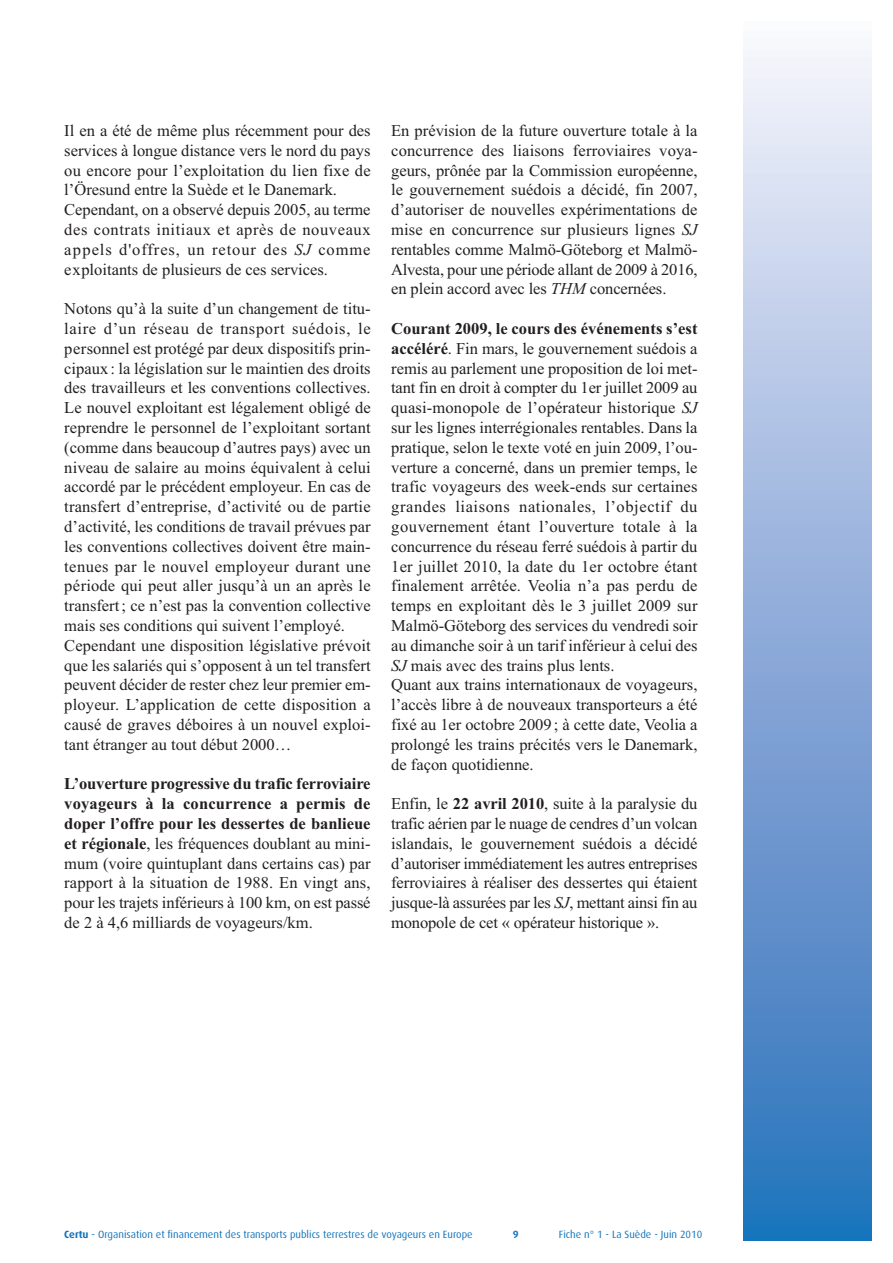
<style>
.page{position:relative;width:893px;height:1263px;background:#fff}
.page>*{position:absolute;margin:0;border:0;box-sizing:border-box;transform-origin:0 0}
.t1{font:16.5px/19.8px "Times New Roman";color:#231f20}
.t2{font:10.5px "Dax OT";color:#1475bc}
.t3{font:700 10.5px "Dax OT";color:#1475bc}
.s1{font-style:italic}
.s2{font-weight:700}
</style>
<div class="page">
<div style="left:743px;top:21px;width:128px;height:1220px;background:linear-gradient(to bottom,#f8f2fb,#256db9)"></div>
<p class="t1" style="left:64px;top:122px;width:308px">Il en a été de même plus récemment pour des services à longue distance vers le nord du pays ou encore pour l’exploitation du lien fixe de l’Öresund entre la Suède et le Danemark.<br>Cependant, on a observé depuis 2005, au terme des contrats initiaux et après de nouveaux appels d'offres, un retour des <span class="s1">SJ</span> comme exploitants de plusieurs de ces services.</p>
<p class="t1" style="left:64px;top:300px;width:308px">Notons qu’à la suite d’un changement de titu&shy;laire d’un réseau de transport suédois, le personnel est protégé par deux dispositifs prin&shy;cipaux : la législation sur le maintien des droits des travailleurs et les conventions collectives.<br>Le nouvel exploitant est légalement obligé de reprendre le personnel de l’exploitant sortant (comme dans beaucoup d’autres pays) avec un niveau de salaire au moins équivalent à celui accordé par le précédent employeur. En cas de transfert d’entreprise, d’activité ou de partie d’activité, les conditions de travail prévues par les conventions collectives doivent être main&shy;tenues par le nouvel employeur durant une période qui peut aller jusqu’à un an après le transfert ; ce n’est pas la convention collective mais ses conditions qui suivent l’employé.<br>Cependant une disposition législative prévoit que les salariés qui s’opposent à un tel transfert peuvent décider de rester chez leur premier em&shy;ployeur. L’application de cette disposition a causé de graves déboires à un nouvel exploi&shy;tant étranger au tout début 2000…</p>
<p class="t1" style="left:64px;top:775px;width:308px;text-align:justify"><span class="s2">L’ouverture progressive du trafic ferroviaire voyageurs à la concurrence a permis de doper l’offre pour les dessertes de banlieue et régionale</span>, les fréquences doublant au mini&shy;mum (voire quintuplant dans certains cas) par rapport à la situation de 1988. En vingt ans, pour les trajets inférieurs à 100 km, on est passé de 2 à 4,6 milliards de voyageurs/km.</p>
<p class="t1" style="left:391px;top:122px;width:308px;text-align:justify">En prévision de la future ouverture totale à la concurrence des liaisons ferroviaires voya&shy;geurs, prônée par la Commission européenne, le gouvernement suédois a décidé, fin 2007, d’autoriser de nouvelles expérimentations de mise en concurrence sur plusieurs lignes <span class="s1">SJ </span>rentables comme Malmö-Göteborg et Malmö-Alvesta, pour une période allant de 2009 à 2016, en plein accord avec les <span class="s1">THM</span> concernées.</p>
<p class="t1" style="left:391px;top:320px;width:308px"><span class="s2">Courant 2009, le cours des événements s’est accéléré</span>. Fin mars, le gouvernement suédois a remis au parlement une proposition de loi met&shy;tant fin en droit à compter du 1er juillet 2009 au quasi-monopole de l’opérateur historique <span class="s1">SJ </span>sur les lignes interrégionales rentables. Dans la pratique, selon le texte voté en juin 2009, l’ou&shy;verture a concerné, dans un premier temps, le trafic voyageurs des week-ends sur certaines grandes liaisons nationales, l’objectif du gouvernement étant l’ouverture totale à la concurrence du réseau ferré suédois à partir du 1er juillet 2010, la date du 1er octobre étant finalement arrêtée. Veolia n’a pas perdu de temps en exploitant dès le 3 juillet 2009 sur Malmö-Göteborg des services du vendredi soir au dimanche soir à un tarif inférieur à celui des <span class="s1">SJ</span> mais avec des trains plus lents.<br>Quant aux trains internationaux de voyageurs, l’accès libre à de nouveaux transporteurs a été fixé au 1er octobre 2009 ; à cette date, Veolia a prolongé les trains précités vers le Danemark, de façon quotidienne.</p>
<p class="t1" style="left:391px;top:795px;width:308px;text-align:justify">Enfin, le <span class="s2">22 avril 2010</span>, suite à la paralysie du trafic aérien par le nuage de cendres d’un volcan islandais, le gouvernement suédois a décidé d’autoriser immédiatement les autres entreprises ferroviaires à réaliser des dessertes qui étaient jusque-là assurées par les <span class="s1">SJ</span>, mettant ainsi fin au monopole de cet « opérateur historique ».</p>
<p class="t2" style="left:64px;top:1230px;width:410px"><span class="s2">Certu</span> - Organisation et financement des transports publics terrestres de voyageurs en Europe</p>
<p class="t2" style="left:559px;top:1230px;width:145px">Fiche n° 1 - La Suède - Juin 2010</p>
<p class="t3" style="left:512px;top:1230px;width:7px">9</p>
</div>
